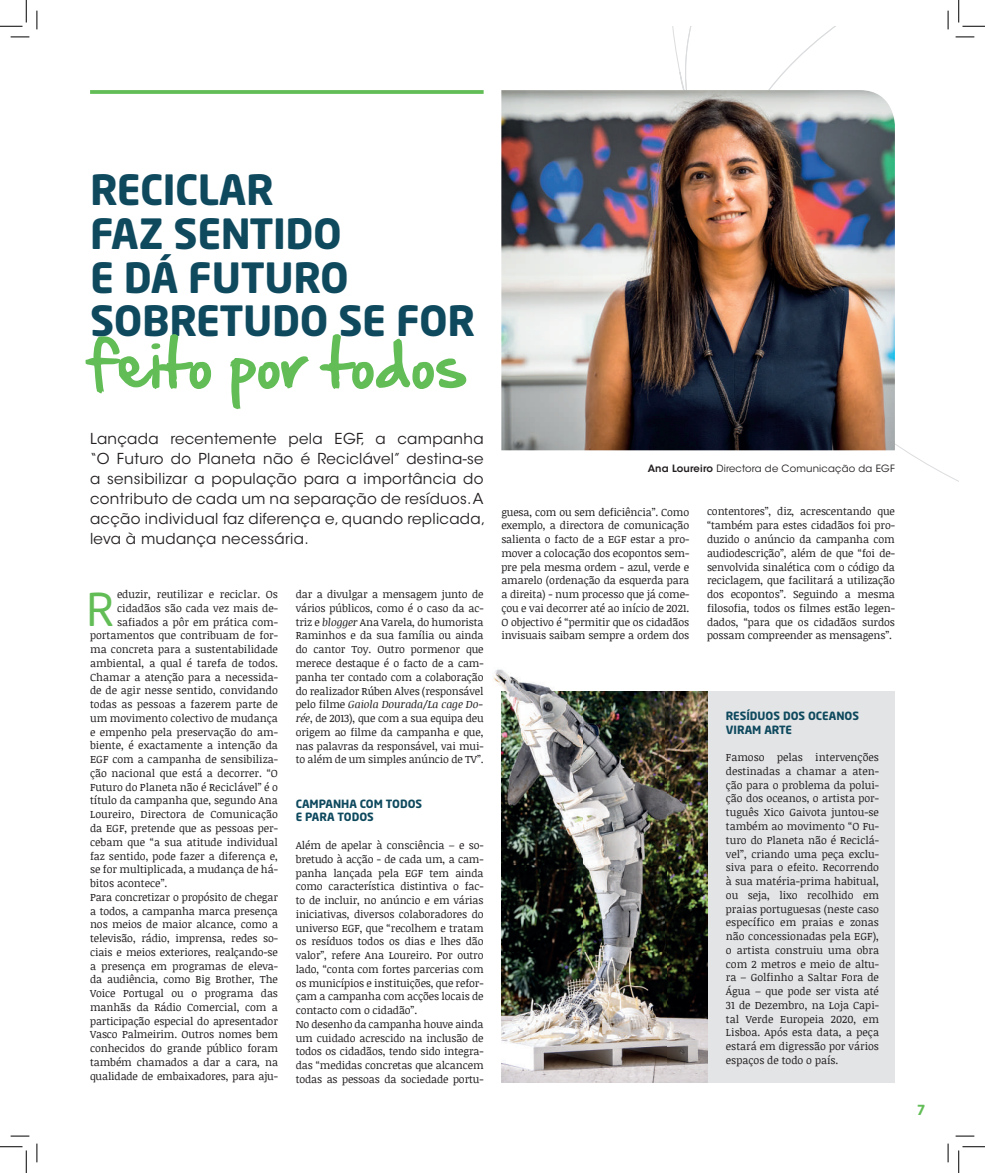
<style>
.page{position:relative;width:985px;height:1173px;background:#fff}
.page>*{position:absolute;margin:0;border:0;box-sizing:border-box;transform-origin:0 0}
.t1{font:57.5px "Hand Of Sean";letter-spacing:-.01em;color:#62bd57}
.t2{font:44.62px "Neo Sans";color:#62bd57}
.t3{font:700 41.12px/43.6px "Neo Sans";letter-spacing:-.01em;color:#0e495e}
.t4{font:15px/20px "ITC Avant Garde Std";letter-spacing:.02em;color:#231f20;text-align:justify}
.t5{font:700 13.75px "Neo Sans";color:#62bd57}
.t6{font:700 11.25px/13.8px "Neo Sans";color:#0e495e}
.t7{font:10.75px/13.8px "Noticia Text";letter-spacing:-.01em;color:#231f20;text-align:justify}
.t8{font:10px "ITC Avant Garde Std";letter-spacing:.02em;color:#231f20}
.s1{font-style:italic}
.s2{font-weight:600}
</style>
<div class="page">
<svg style="left:598px;top:26px;width:360px;height:455px"></svg>
<svg style="left:90px;top:90px;width:393px;height:4px;background:#69c05f"></svg>
<div style="left:707px;top:691px;width:187px;height:391px;background:#e3e4e6"></div>
<img style="left:501px;top:90px;width:393px;height:360px">
<img style="left:493px;top:669px;width:59px;height:22px">
<img style="left:501px;top:691px;width:206px;height:391px">
<svg style="left:11px;top:36px;width:18px;height:2px"></svg>
<svg style="left:955px;top:36px;width:19px;height:2px"></svg>
<svg style="left:11px;top:1135px;width:18px;height:1px"></svg>
<svg style="left:955px;top:1135px;width:19px;height:1px"></svg>
<svg style="left:36px;top:11px;width:2px;height:18px"></svg>
<svg style="left:36px;top:1143px;width:2px;height:19px"></svg>
<svg style="left:947px;top:11px;width:1px;height:18px"></svg>
<svg style="left:947px;top:1143px;width:1px;height:19px"></svg>
<svg style="left:0;top:0;width:27px;height:27px"></svg>
<svg style="left:0;top:1146px;width:27px;height:26px"></svg>
<svg style="left:958px;top:0;width:26px;height:27px"></svg>
<svg style="left:958px;top:1146px;width:26px;height:26px"></svg>
<h3 class="t3" style="left:90px;top:167px;width:387px">RECICLAR<br>FAZ SENTIDO<br>E DÁ FUTURO<br>SOBRETUDO SE FOR</h3>
<h1 class="t1" style="left:90px;top:311px;width:379px">feito por todos</h1>
<p class="t4" style="left:90px;top:428px;width:397px">Lançada recentemente pela EGF, a campanha “O Futuro do Planeta não é Reciclável” destina-se a sensibilizar a população para a importância do contributo de cada um na separação de resíduos. A acção individual faz diferença e, quando replicada, leva à mudança necessária.</p>
<h2 class="t2" style="left:87px;top:581px;width:29px">R</h2>
<p class="t7" style="left:117px;top:587px;width:162px">eduzir, reutilizar e reciclar. Os</p>
<p class="t7" style="left:117px;top:600px;width:162px">cidadãos são cada vez mais de-</p>
<p class="t7" style="left:117px;top:614px;width:162px">safiados a pôr em prática com-</p>
<p class="t7" style="left:90px;top:628px;width:189px">portamentos que contribuam de for-</p>
<p class="t7" style="left:90px;top:642px;width:189px">ma concreta para a sustentabilidade</p>
<p class="t7" style="left:90px;top:655px;width:189px">ambiental, a qual é tarefa de todos.</p>
<p class="t7" style="left:90px;top:669px;width:189px">Chamar a atenção para a necessida-</p>
<p class="t7" style="left:90px;top:683px;width:189px">de de agir nesse sentido, convidando</p>
<p class="t7" style="left:90px;top:697px;width:189px">todas as pessoas a fazerem parte de</p>
<p class="t7" style="left:90px;top:710px;width:189px">um movimento colectivo de mudança</p>
<p class="t7" style="left:90px;top:724px;width:189px">e empenho pela preservação do am-</p>
<p class="t7" style="left:90px;top:738px;width:189px">biente, é exactamente a intenção da</p>
<p class="t7" style="left:90px;top:752px;width:189px">EGF com a campanha de sensibiliza-</p>
<p class="t7" style="left:90px;top:765px;width:189px">ção nacional que está a decorrer. “O</p>
<p class="t7" style="left:90px;top:779px;width:189px">Futuro do Planeta não é Reciclável” é o</p>
<p class="t7" style="left:90px;top:793px;width:189px">título da campanha que, segundo Ana</p>
<p class="t7" style="left:90px;top:807px;width:189px">Loureiro, Directora de Comunicação</p>
<p class="t7" style="left:90px;top:820px;width:189px">da EGF, pretende que as pessoas per-</p>
<p class="t7" style="left:90px;top:834px;width:189px">cebam que “a sua atitude individual</p>
<p class="t7" style="left:90px;top:848px;width:189px">faz sentido, pode fazer a diferença e,</p>
<p class="t7" style="left:90px;top:862px;width:189px">se for multiplicada, a mudança de há-</p>
<p class="t7" style="left:90px;top:875px;width:79px">bitos acontece”.</p>
<p class="t7" style="left:90px;top:889px;width:189px">Para concretizar o propósito de chegar</p>
<p class="t7" style="left:90px;top:903px;width:189px">a todos, a campanha marca presença</p>
<p class="t7" style="left:90px;top:917px;width:189px">nos meios de maior alcance, como a</p>
<p class="t7" style="left:90px;top:930px;width:189px">televisão, rádio, imprensa, redes so-</p>
<p class="t7" style="left:90px;top:944px;width:189px">ciais e meios exteriores, realçando-se</p>
<p class="t7" style="left:90px;top:958px;width:189px">a presença em programas de eleva-</p>
<p class="t7" style="left:90px;top:972px;width:189px">da audiência, como Big Brother, The</p>
<p class="t7" style="left:90px;top:985px;width:189px">Voice Portugal ou o programa das</p>
<p class="t7" style="left:90px;top:999px;width:189px">manhãs da Rádio Comercial, com a</p>
<p class="t7" style="left:90px;top:1013px;width:189px">participação especial do apresentador</p>
<p class="t7" style="left:90px;top:1027px;width:189px">Vasco Palmeirim. Outros nomes bem</p>
<p class="t7" style="left:90px;top:1040px;width:189px">conhecidos do grande público foram</p>
<p class="t7" style="left:90px;top:1054px;width:189px">também chamados a dar a cara, na</p>
<p class="t7" style="left:90px;top:1068px;width:189px">qualidade de embaixadores, para aju-</p>
<p class="t7" style="left:296px;top:587px;width:189px">dar a divulgar a mensagem junto de vários públicos, como é o caso da ac&shy;triz e <span class="s1">blogger</span> Ana Varela, do humorista Raminhos e da sua família ou ainda do cantor Toy. Outro pormenor que merece destaque é o facto de a cam&shy;panha ter contado com a colaboração do realizador Rúben Alves (responsável pelo filme <span class="s1">Gaiola Dourada/La cage Do&shy;rée</span>, de 2013), que com a sua equipa deu origem ao filme da campanha e que, nas palavras da responsável, vai mui&shy;to além de um simples anúncio de TV”.</p>
<p class="t6" style="left:296px;top:796px;width:128px">CAMPANHA COM TODOS<br>E PARA TODOS</p>
<p class="t7" style="left:296px;top:837px;width:189px;text-align:left">Além de apelar à consciência – e so&shy;bretudo à acção - de cada um, a cam&shy;panha lançada pela EGF tem ainda como característica distintiva o fac&shy;to de incluir, no anúncio e em várias iniciativas, diversos colaboradores do universo EGF, que “recolhem e tratam os resíduos todos os dias e lhes dão valor”, refere Ana Loureiro. Por outro lado, “conta com fortes parcerias com os municípios e instituições, que refor&shy;çam a campanha com acções locais de contacto com o cidadão”.<br>No desenho da campanha houve ainda um cuidado acrescido na inclusão de todos os cidadãos, tendo sido integra&shy;das “medidas concretas que alcancem todas as pessoas da sociedade portu-</p>
<p class="t8" style="left:647px;top:462px;width:249px"><span class="s2">Ana Loureiro</span> Directora de Comunicação da EGF</p>
<p class="t7" style="left:707px;top:504px;width:189px">contentores”, diz, acrescentando que “também para estes cidadãos foi pro&shy;duzido o anúncio da campanha com audiodescrição”, além de que “foi de&shy;senvolvida sinalética com o código da reciclagem, que facilitará a utilização dos ecopontos”. Seguindo a mesma filosofia, todos os filmes estão legen&shy;dados, “para que os cidadãos surdos possam compreender as mensagens”.</p>
<p class="t7" style="left:501px;top:504px;width:189px">guesa, com ou sem deficiência”. Como exemplo, a directora de comunicação salienta o facto de a EGF estar a pro&shy;mover a colocação dos ecopontos sem&shy;pre pela mesma ordem - azul, verde e amarelo (ordenação da esquerda para a direita) - num processo que já come&shy;çou e vai decorrer até ao início de 2021.<br>O objectivo é “permitir que os cidadãos invisuais saibam sempre a ordem dos</p>
<p class="t6" style="left:725px;top:708px;width:135px">RESÍDUOS DOS OCEANOS<br>VIRAM ARTE</p>
<p class="t7" style="left:725px;top:750px;width:155px">Famoso pelas intervenções destinadas a chamar a aten&shy;ção para o problema da polui&shy;ção dos oceanos, o artista por&shy;tuguês Xico Gaivota juntou-se também ao movimento “O Fu&shy;turo do Planeta não é Reciclá&shy;vel”, criando uma peça exclu&shy;siva para o efeito. Recorrendo à sua matéria-prima habitual, ou seja, lixo recolhido em praias portuguesas (neste caso específico em praias e zonas não concessionadas pela EGF), o artista construiu uma obra com 2 metros e meio de altu&shy;ra – Golfinho a Saltar Fora de Água – que pode ser vista até 31 de Dezembro, na Loja Capi&shy;tal Verde Europeia 2020, em Lisboa. Após esta data, a peça estará em digressão por vários espaços de todo o país.</p>
<p class="t5" style="left:916px;top:1100px;width:10px">7</p>
</div>
